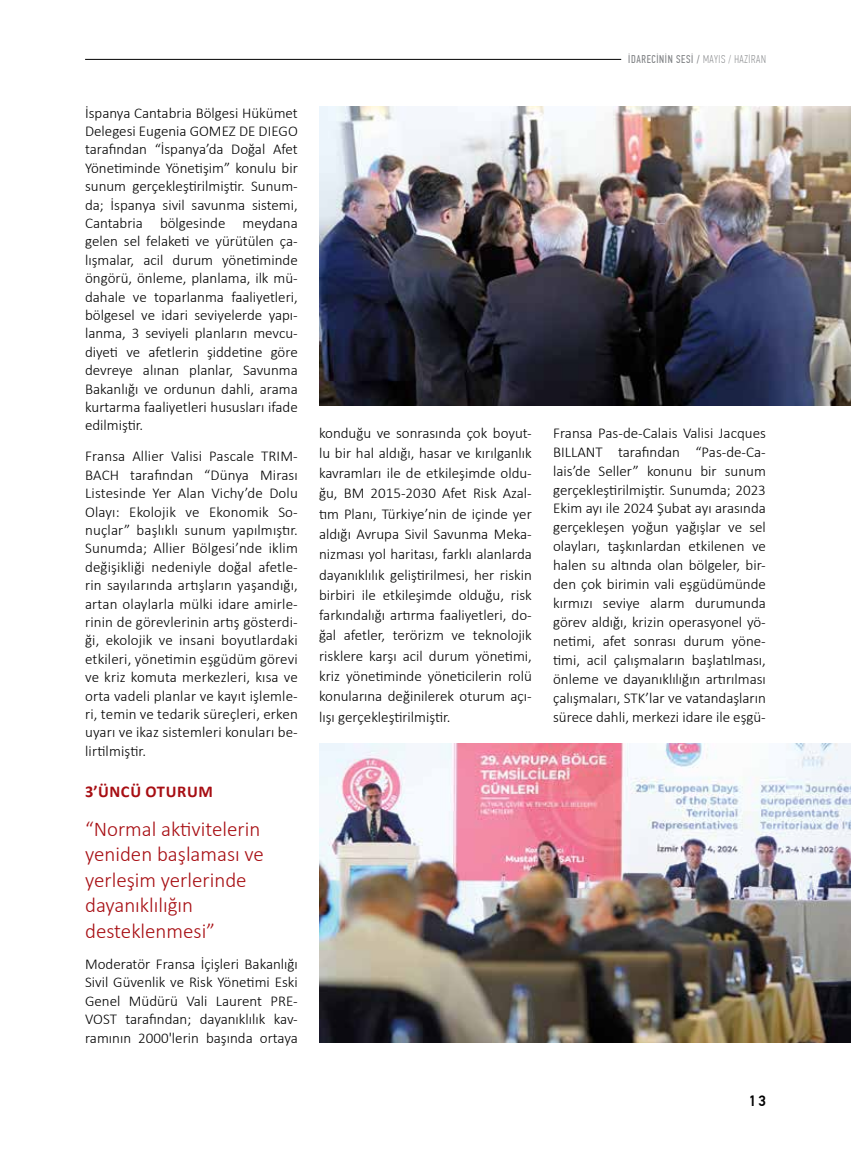
<style>
.page{position:relative;width:851px;height:1149px;background:#fff}
.page>*{position:absolute;margin:0;border:0;box-sizing:border-box;transform-origin:0 0}
.t1{font:300 21px/25.7px "Calibri";color:#a70e13}
.t2{font:700 16.5px "Calibri";letter-spacing:.04em;color:#a70e13}
.t3{font:300 15px/18.3px "Calibri";color:#000;text-align:justify}
.t4{font:500 15px "PF Din Text Pro";color:#000}
.t5{font:11.25px "PF Din Text Comp Pro";letter-spacing:.055em;color:#808285}
.s1{font-weight:100}
</style>
<div class="page">
<hr style="left:85px;top:59px;width:536px;height:1px;background:#000">
<img style="left:319px;top:106px;width:531px;height:299px">
<img style="left:319px;top:743px;width:531px;height:299px">
<p class="t3" style="left:85px;top:103px;width:214px">İspanya Cantabria Bölgesi Hükümet Delegesi Eugenia GOMEZ DE DIEGO tarafından “İspanya’da Doğal Afet Yönetiminde Yönetişim” konulu bir sunum gerçekleştirilmiştir. Sunum&shy;da; İspanya sivil savunma sistemi, Cantabria bölgesinde meydana gelen sel felaketi ve yürütülen ça&shy;lışmalar, acil durum yönetiminde öngörü, önleme, planlama, ilk mü&shy;dahale ve toparlanma faaliyetleri, bölgesel ve idari seviyelerde yapı&shy;lanma, 3 seviyeli planların mevcu&shy;diyeti ve afetlerin şiddetine göre devreye alınan planlar, Savunma Bakanlığı ve ordunun dahli, arama kurtarma faaliyetleri hususları ifade edilmiştir.</p>
<p class="t3" style="left:85px;top:447px;width:214px">Fransa Allier Valisi Pascale TRIM-BACH tarafından “Dünya Mirası Listesinde Yer Alan Vichy’de Dolu Olayı: Ekolojik ve Ekonomik So&shy;nuçlar” başlıklı sunum yapılmıştır.<br>Sunumda; Allier Bölgesi’nde iklim değişikliği nedeniyle doğal afetle&shy;rin sayılarında artışların yaşandığı, artan olaylarla mülki idare amirle&shy;rinin de görevlerinin artış gösterdi&shy;ği, ekolojik ve insani boyutlardaki etkileri, yönetimin eşgüdüm görevi ve kriz komuta merkezleri, kısa ve orta vadeli planlar ve kayıt işlemle&shy;ri, temin ve tedarik süreçleri, erken uyarı ve ikaz sistemleri konuları be&shy;lirtilmiştir.</p>
<p class="t2" style="left:85px;top:779px;width:129px">3’ÜNCÜ OTURUM</p>
<h1 class="t1" style="left:85px;top:815px;width:180px">“Normal aktivitelerin yeniden başlaması ve yerleşim yerlerinde dayanıklılığın desteklenmesi”</h1>
<p class="t3" style="left:85px;top:954px;width:214px">Moderatör Fransa İçişleri Bakanlığı Sivil Güvenlik ve Risk Yönetimi Eski Genel Müdürü Vali Laurent PRE-VOST tarafından; dayanıklılık kav&shy;ramının 2000'lerin başında ortaya</p>
<p class="t5" style="left:628px;top:53px;width:139px">İDARECİNİN SESİ / <span class="s1">MAYIS / HAZİRAN</span></p>
<p class="t3" style="left:319px;top:422px;width:214px;line-height:20.2px">konduğu ve sonrasında çok boyut&shy;lu bir hal aldığı, hasar ve kırılganlık kavramları ile de etkileşimde oldu&shy;ğu, BM 2015-2030 Afet Risk Azal&shy;tım Planı, Türkiye’nin de içinde yer aldığı Avrupa Sivil Savunma Meka&shy;nizması yol haritası, farklı alanlarda dayanıklılık geliştirilmesi, her riskin birbiri ile etkileşimde olduğu, risk farkındalığı artırma faaliyetleri, do&shy;ğal afetler, terörizm ve teknolojik risklere karşı acil durum yönetimi, kriz yönetiminde yöneticilerin rolü konularına değinilerek oturum açı&shy;lışı gerçekleştirilmiştir.</p>
<p class="t3" style="left:553px;top:423px;width:214px;line-height:18.9px">Fransa Pas-de-Calais Valisi Jacques BILLANT tarafından “Pas-de-Ca&shy;lais’de Seller” konunu bir sunum gerçekleştirilmiştir. Sunumda; 2023<br>Ekim ayı ile 2024 Şubat ayı arasında gerçekleşen yoğun yağışlar ve sel olayları, taşkınlardan etkilenen ve halen su altında olan bölgeler, bir&shy;den çok birimin vali eşgüdümünde kırmızı seviye alarm durumunda görev aldığı, krizin operasyonel yö&shy;netimi, afet sonrası durum yöne&shy;timi, acil çalışmaların başlatılması, önleme ve dayanıklılığın artırılması çalışmaları, STK’lar ve vatandaşların sürece dahli, merkezi idare ile eşgü-</p>
<p class="t4" style="left:748px;top:1091px;width:19px">13</p>
</div>
